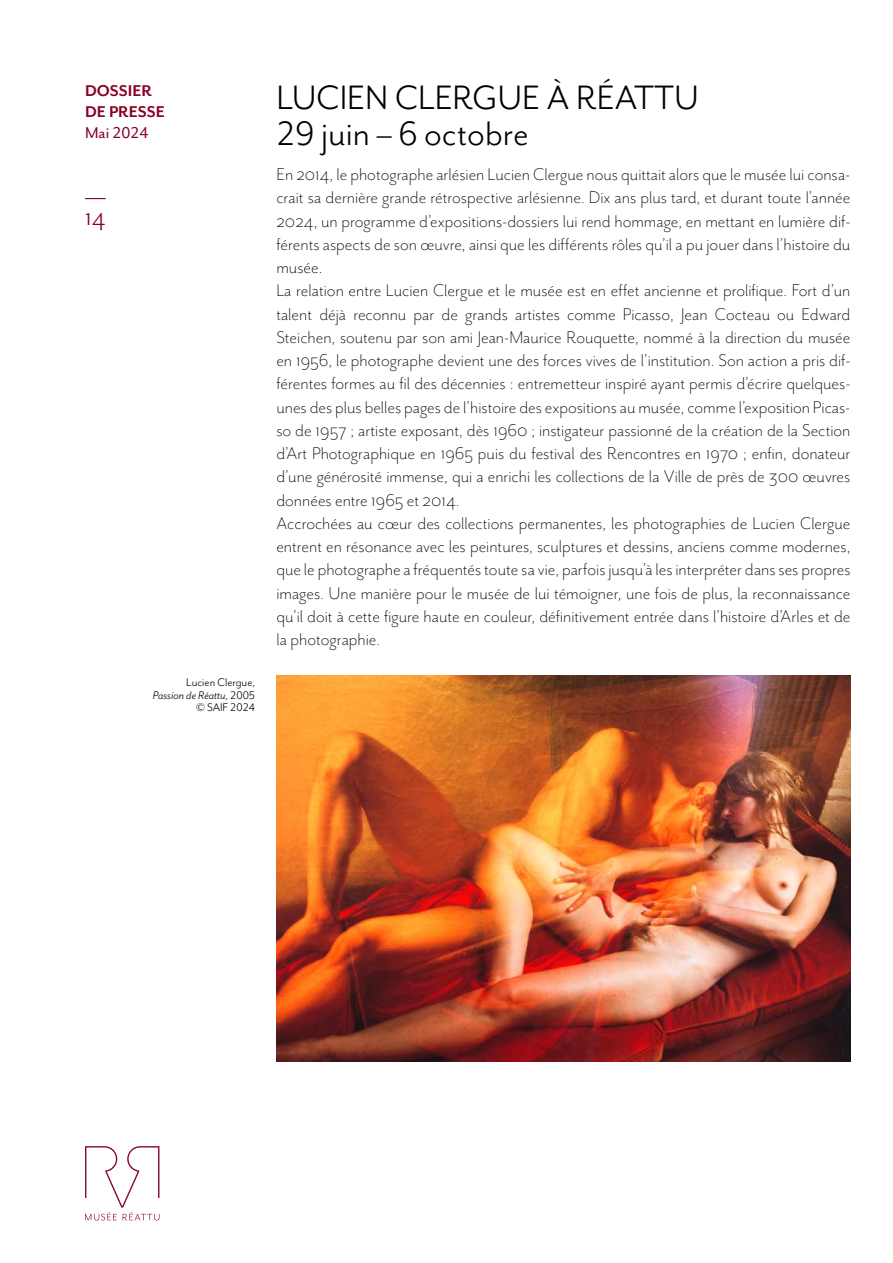
<style>
.page{position:relative;width:893px;height:1263px;background:#fff}
.page>*{position:absolute;margin:0;border:0;box-sizing:border-box;transform-origin:0 0}
.t1{font:39px "Mr Eaves San OT";color:#000}
.t2{font:27px "Mr Eaves San OT";color:#880424}
.t3{font:300 19.5px/23.2px "Mr Eaves San OT";color:#000}
.t4{font:700 18px/21px "Mr Eaves San OT";color:#880424}
.t5{font:18px "Mr Eaves San OT";color:#880424}
.t6{font:12.75px/12.8px "Mr Eaves San OT";color:#000;text-align:right}
.s1{font-style:italic}
</style>
<div class="page">
<svg style="left:85px;top:198px;width:21px;height:1px"></svg>
<svg style="left:85px;top:1146px;width:74px;height:74px"></svg>
<img style="left:276px;top:675px;width:574px;height:386px">
<p class="t4" style="left:85px;top:80px;width:81px">DOSSIER<br>DE PRESSE</p>
<p class="t5" style="left:85px;top:123px;width:65px">Mai 2024</p>
<h2 class="t2" style="left:85px;top:202px;width:22px">14</h2>
<p class="t6" style="left:153px;top:676px;width:104px">Lucien Clergue,<br><span class="s1">Passion de Réattu,</span> 2005 © SAIF 2024</p>
<h1 class="t1" style="left:276px;top:77px;width:340px">Lucien Clergue à Réatt</h1>
<h1 class="t1" style="left:674px;top:77px;width:26px">u</h1>
<h1 class="t1" style="left:276px;top:113px;width:254px">29 juin – 6 octobre</h1>
<p class="t3" style="left:276px;top:163px;width:576px">En 2014, le photographe arlésien Lucien Clergue nous quittait alors que le musée lui consa&shy;crait sa dernière grande rétrospective arlésienne. Dix ans plus tard, et durant toute l’année 2024, un programme d’expositions-dossiers lui rend hommage, en mettant en lumière dif&shy;férents aspects de son œuvre, ainsi que les différents rôles qu’il a pu jouer dans l’histoire du musée.<br>La relation entre Lucien Clergue et le musée est en effet ancienne et prolifique. Fort d’un talent déjà reconnu par de grands artistes comme Picasso, Jean Cocteau ou Edward Steichen, soutenu par son ami Jean-Maurice Rouquette, nommé à la direction du musée en 1956, le photographe devient une des forces vives de l’institution. Son action a pris dif&shy;férentes formes au fil des décennies : entremetteur inspiré ayant permis d’écrire quelques&shy;unes des plus belles pages de l’histoire des expositions au musée, comme l’exposition Picas&shy;so de 1957 ; artiste exposant, dès 1960 ; instigateur passionné de la création de la Section d’Art Photographique en 1965 puis du festival des Rencontres en 1970 ; enfin, donateur d’une générosité immense, qui a enrichi les collections de la Ville de près de 300 œuvres données entre 1965 et 2014.<br>Accrochées au cœur des collections permanentes, les photographies de Lucien Clergue entrent en résonance avec les peintures, sculptures et dessins, anciens comme modernes, que le photographe a fréquentés toute sa vie, parfois jusqu’à les interpréter dans ses propres images. Une manière pour le musée de lui témoigner, une fois de plus, la reconnaissance qu’il doit à cette figure haute en couleur, définitivement entrée dans l’histoire d’Arles et de la photographie.</p>
</div>
